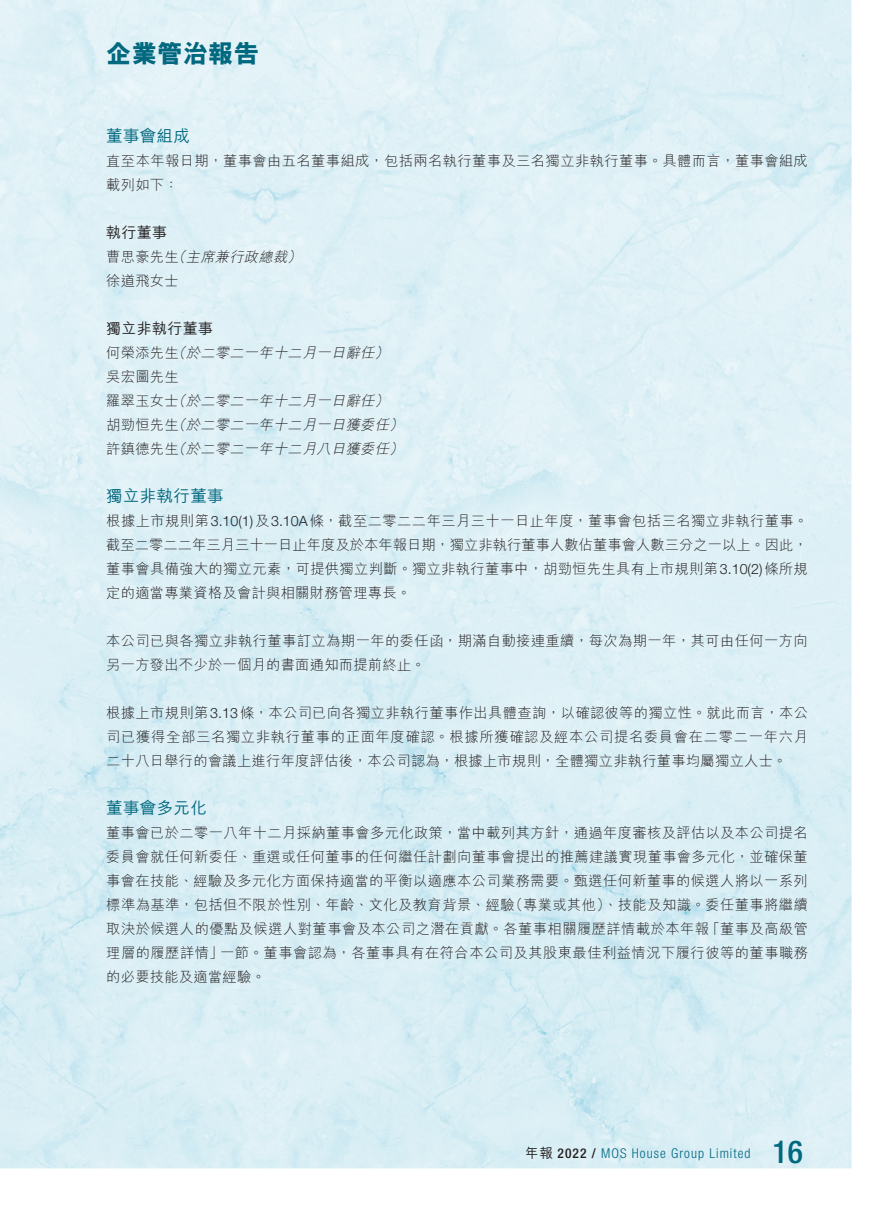
<style>
.page{position:relative;width:893px;height:1212px;background:#fff}
.page>*{position:absolute;margin:0;border:0;box-sizing:border-box;transform-origin:0 0}
.t1{font:500 condensed 31.5px "Helvetica Neue LT Std";color:#00687f}
.t2{font:800 25.5px "M Hei HK";color:#00687f}
._02_H2{font:500 16.5px "M Hei HK";letter-spacing:.02em;color:#00687f}
._03_H3{font:500 15px "M Hei HK";letter-spacing:.02em;color:#231f20}
._00_txt{font:300 14.25px/24px "M Hei HK";letter-spacing:.03em;color:#231f20}
._00_txt-2{font:italic 300 14.25px "M Hei HK";color:#231f20}
.t3{font:300 condensed 13.5px "Helvetica Neue LT Std";letter-spacing:.075em;color:#00687f}
.s1{font-family:"Helvetica Neue LT Std"}
.s2{font-family:"M Hei HK";font-weight:500;font-stretch:normal;color:#231f20}
.s3{font-weight:500;color:#231f20}
</style>
<div class="page">
<img style="left:0;top:0;width:852px;height:1169px">
<p class="t2" style="left:106px;top:41px;width:154px">企業管治報告</p>
<p class="_02_H2" style="left:106px;top:124px;width:85px">董事會組成</p>
<p class="_00_txt" style="left:106px;top:149px;width:703px">直至本年報日期，董事會由五名董事組成，包括兩名執行董事及三名獨立非執行董事。具體而言，董事會組成載列如下：</p>
<p class="_03_H3" style="left:106px;top:222px;width:62px">執行董事</p>
<p class="_00_txt-2" style="left:287px;top:250px;width:19px">(</p>
<p class="_00_txt-2" style="left:172px;top:250px;width:19px">（</p>
<p class="_00_txt" style="left:106px;top:245px;width:74px">曹思豪先生</p>
<p class="_00_txt" style="left:106px;top:269px;width:74px">徐道飛女士</p>
<p class="_03_H3" style="left:106px;top:318px;width:108px">獨立非執行董事</p>
<p class="_00_txt-2" style="left:186px;top:250px;width:106px">主席兼行政總裁</p>
<p class="_00_txt-2" style="left:172px;top:346px;width:19px">（</p>
<p class="_00_txt-2" style="left:374px;top:346px;width:19px">(</p>
<p class="_00_txt-2" style="left:186px;top:346px;width:193px">於二零二一年十二月一日辭任</p>
<p class="_00_txt" style="left:106px;top:341px;width:74px">何榮添先生</p>
<p class="_00_txt" style="left:106px;top:365px;width:74px">吳宏圖先生</p>
<p class="_00_txt-2" style="left:172px;top:394px;width:19px">（</p>
<p class="_00_txt-2" style="left:374px;top:394px;width:19px">(</p>
<p class="_00_txt-2" style="left:186px;top:394px;width:193px">於二零二一年十二月一日辭任</p>
<p class="_00_txt" style="left:106px;top:389px;width:74px">羅翠玉女士</p>
<p class="_00_txt-2" style="left:172px;top:418px;width:19px">（</p>
<p class="_00_txt-2" style="left:389px;top:418px;width:19px">(</p>
<p class="_00_txt-2" style="left:186px;top:418px;width:208px">於二零二一年十二月一日獲委任</p>
<p class="_00_txt" style="left:106px;top:413px;width:74px">胡勁恒先生</p>
<p class="_00_txt-2" style="left:172px;top:442px;width:19px">（</p>
<p class="_00_txt-2" style="left:389px;top:442px;width:19px">(</p>
<p class="_00_txt-2" style="left:186px;top:442px;width:208px">於二零二一年十二月八日獲委任</p>
<p class="_00_txt" style="left:106px;top:437px;width:74px">許鎮德先生</p>
<p class="_02_H2" style="left:106px;top:484px;width:119px">獨立非執行董事</p>
<p class="_00_txt" style="left:106px;top:509px;width:703px;text-align:justify">根據上市規則第<span class="s1">3.10</span> 及<span class="s1">)1( 3.10A</span>條，截至二零二二年三月三十一日止年度，董事會包括三名獨立非執行董事。截至二零二二年三月三十一日止年度及於本年報日期，獨立非執行董事人數佔董事會人數三分之一以上。因此，董事會具備強大的獨立元素，可提供獨立判斷。獨立非執行董事中，胡勁恒先生具有上市規則第<span class="s1">3.10 )2(</span> 條所規定的適當專業資格及會計與相關財務管理專長。</p>
<p class="_00_txt" style="left:106px;top:629px;width:703px">本公司已與各獨立非執行董事訂立為期一年的委任函，期滿自動接連重續，每次為期一年，其可由任何一方向另一方發出不少於一個月的書面通知而提前終止。</p>
<p class="_00_txt" style="left:106px;top:701px;width:703px;text-align:justify">根據上市規則第<span class="s1">3.13</span>條，本公司已向各獨立非執行董事作出具體查詢，以確認彼等的獨立性。就此而言，本公司已獲得全部三名獨立非執行董事的正面年度確認。根據所獲確認及經本公司提名委員會在二零二一年六月二十八日舉行的會議上進行年度評估後，本公司認為，根據上市規則，全體獨立非執行董事均屬獨立人士。</p>
<p class="_02_H2" style="left:106px;top:796px;width:102px">董事會多元化</p>
<p class="_00_txt" style="left:106px;top:821px;width:703px;text-align:right">董事會已於二零一八年十二月採納董事會多元化政策，當中載列其方針，通過年度審核及評估以及本公司提名委員會就任何新委任、重選或任何董事的任何繼任計劃向董事會提出的推薦建議實現董事會多元化，並確保董事會在技能、經驗及多元化方面保持適當的平衡以適應本公司業務需要。甄選任何新董事的候選人將以一系列（專業或其他）、技能及知識。委任董事將繼續</p>
<p class="_00_txt" style="left:106px;top:893px;width:410px">標準為基準，包括但不限於性別、年齡、文化及教育背景、經驗</p>
<p class="_00_txt" style="left:706px;top:917px;width:104px">「董事及高級管</p>
<p class="_00_txt" style="left:220px;top:917px;width:589px;text-indent:-114px">取決於候選人的優點及候選人對董事會及本公司之潛在貢獻。各董事相關履歷詳情載於本年報<br>一節。董事會認為，各董事具有在符合本公司及其股東最佳利益情況下履行彼等的董事職務</p>
<p class="_00_txt" style="left:106px;top:941px;width:161px">理層的履歷詳情」<br>的必要技能及適當經驗。</p>
<p class="t3" style="left:525px;top:1145px;width:227px"><span class="s2">年報</span> <span class="s3">2022 /</span> MOS House Group Limited</p>
<p class="t1" style="left:773px;top:1133px;width:32px">16</p>
</div>
